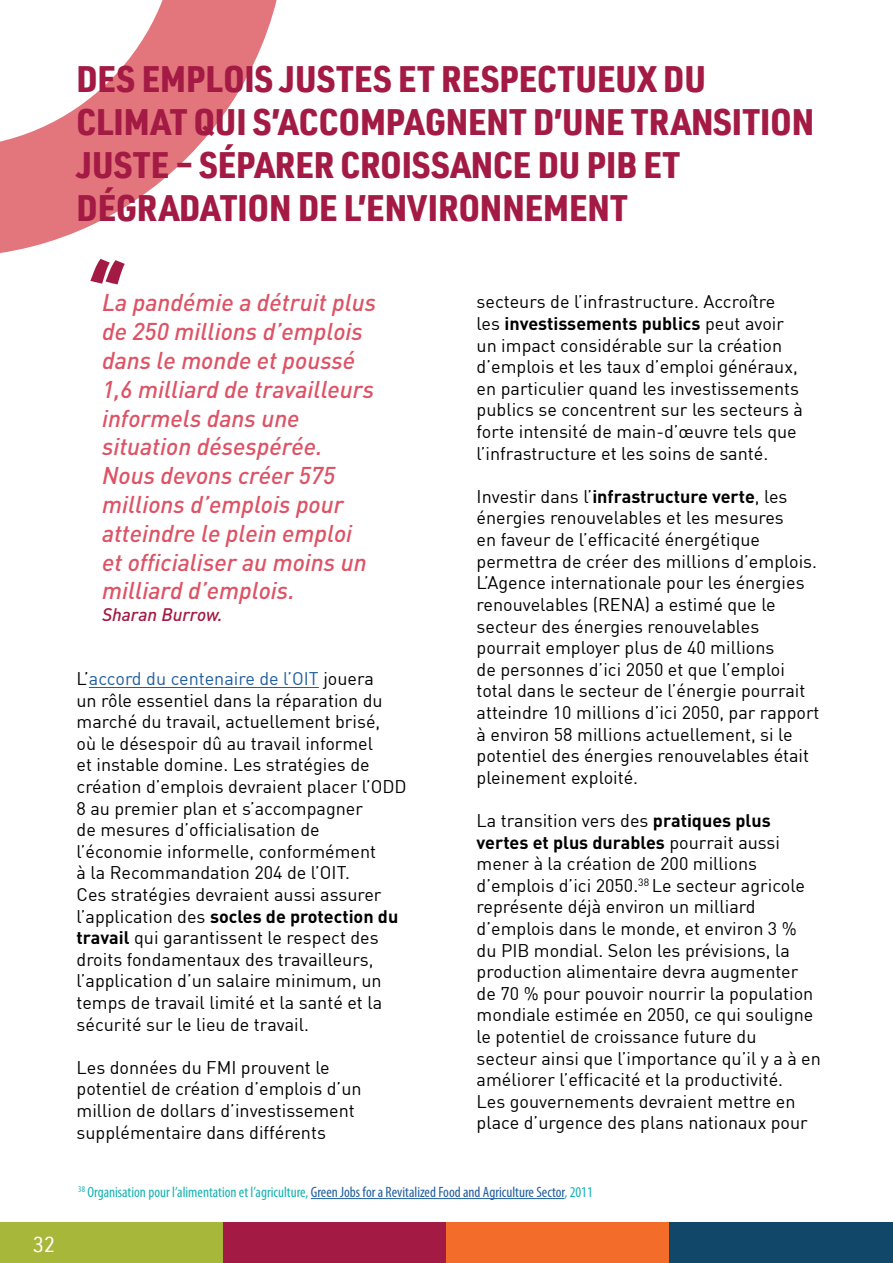
<style>
.page{position:relative;width:893px;height:1263px;background:#fff}
.page>*{position:absolute;margin:0;border:0;box-sizing:border-box;transform-origin:0 0}
.INDICE_MIO{font:900 36px/43.2px "URWDIN Semi Cond W05";color:#a31a44}
.t1{font:italic 500 24px/28.8px "DIN";color:#dd5365}
.t2{font:21px "URWDINW05";color:#fff}
.t3{font:18px/21.6px "DIN";color:#000}
.t4{font:italic 500 18px "DIN";color:#a31a44}
.t5{font:condensed 15px "Myriad Pro";color:#16b3b1}
.s1{color:#215e9e}
.s2{font-weight:700}
</style>
<div class="page">
<div style="left:0;top:1222px;width:223px;height:41px;background:#a7b739"></div>
<div style="left:223px;top:1222px;width:223px;height:41px;background:#a31a44"></div>
<div style="left:446px;top:1222px;width:224px;height:41px;background:#f36c29"></div>
<div style="left:670px;top:1222px;width:223px;height:41px;background:#11486a"></div>
<svg style="left:0;top:0;width:277px;height:253px"></svg>
<svg style="left:90px;top:259px;width:35px;height:25px"></svg>
<hr style="left:89px;top:687px;width:230px;height:1px;background:#215e9e">
<hr style="left:311px;top:1198px;width:253px;height:1px;background:#215e9e">
<p class="INDICE_MIO" style="left:77px;top:56px;width:739px">DES EMPLOIS JUSTES ET RESPECTUEUX DU CLIMAT QUI S’ACCOMPAGNENT D’UNE TRANSITION JUSTE – SÉPARER CROISSANCE DU PIB ET DÉGRADATION DE L’ENVIRONNEMENT</p>
<p class="t2" style="left:33px;top:1231px;width:24px">32</p>
<p class="t1" style="left:102px;top:287px;width:276px">La pandémie a détruit plus de 250 millions d’emplois dans le monde et poussé<br>1,6 milliard de travailleurs informels dans une situation désespérée.<br>Nous devons créer 575 millions d’emplois pour atteindre le plein emploi et officialiser au moins un milliard d’emplois.</p>
<p class="t4" style="left:102px;top:603px;width:122px">Sharan Burrow.</p>
<p class="t3" style="left:77px;top:667px;width:332px">L’<span class="s1">accord du centenaire de l’OIT</span> jouera<br>un rôle essentiel dans la réparation du marché du travail, actuellement brisé,<br>où le désespoir dû au travail informel<br>et instable domine. Les stratégies de création d’emplois devraient placer l’ODD 8 au premier plan et s’accompagner<br>de mesures d’officialisation de l’économie informelle, conformément<br>à la Recommandation 204 de l’OIT.<br>Ces stratégies devraient aussi assurer l’application des <span class="s2">socles de protection du travail</span> qui garantissent le respect des droits fondamentaux des travailleurs, l’application d’un salaire minimum, un temps de travail limité et la santé et la sécurité sur le lieu de travail.</p>
<p class="t3" style="left:77px;top:1056px;width:287px">Les données du FMI prouvent le potentiel de création d’emplois d’un million de dollars d’investissement supplémentaire dans différents</p>
<p class="t3" style="left:477px;top:291px;width:328px">secteurs de l’infrastructure. Accroître les <span class="s2">investissements publics</span> peut avoir un impact considérable sur la création d’emplois et les taux d’emploi généraux, en particulier quand les investissements publics se concentrent sur les secteurs à forte intensité de main-d’œuvre tels que l’infrastructure et les soins de santé.</p>
<p class="t3" style="left:477px;top:485px;width:344px">Investir dans l’<span class="s2">infrastructure verte</span>, les énergies renouvelables et les mesures<br>en faveur de l’efficacité énergétique permettra de créer des millions d’emplois.<br>L’Agence internationale pour les énergies renouvelables (RENA) a estimé que le secteur des énergies renouvelables pourrait employer plus de 40 millions<br>de personnes d’ici 2050 et que l’emploi total dans le secteur de l’énergie pourrait atteindre 10 millions d’ici 2050, par rapport à environ 58 millions actuellement, si le potentiel des énergies renouvelables était pleinement exploité.</p>
<p class="t3" style="left:477px;top:809px;width:346px">La transition vers des <span class="s2">pratiques plus vertes et plus durables</span> pourrait aussi mener à la création de 200 millions d’emplois d’ici 2050.<sup>38</sup> Le secteur agricole représente déjà environ un milliard d’emplois dans le monde, et environ 3 % du PIB mondial. Selon les prévisions, la production alimentaire devra augmenter de 70 % pour pouvoir nourrir la population mondiale estimée en 2050, ce qui souligne le potentiel de croissance future du secteur ainsi que l’importance qu’il y a à en améliorer l’efficacité et la productivité.</p>
<p class="t3" style="left:477px;top:1090px;width:333px">Les gouvernements devraient mettre en place d’urgence des plans nationaux pour</p>
<p class="t5" style="left:78px;top:1183px;width:516px"><sup>38</sup> Organisation pour l’alimentation et l’agriculture, <span class="s1">Green Jobs for a Revitalized Food and Agriculture Sector</span>, 2011</p>
</div>
